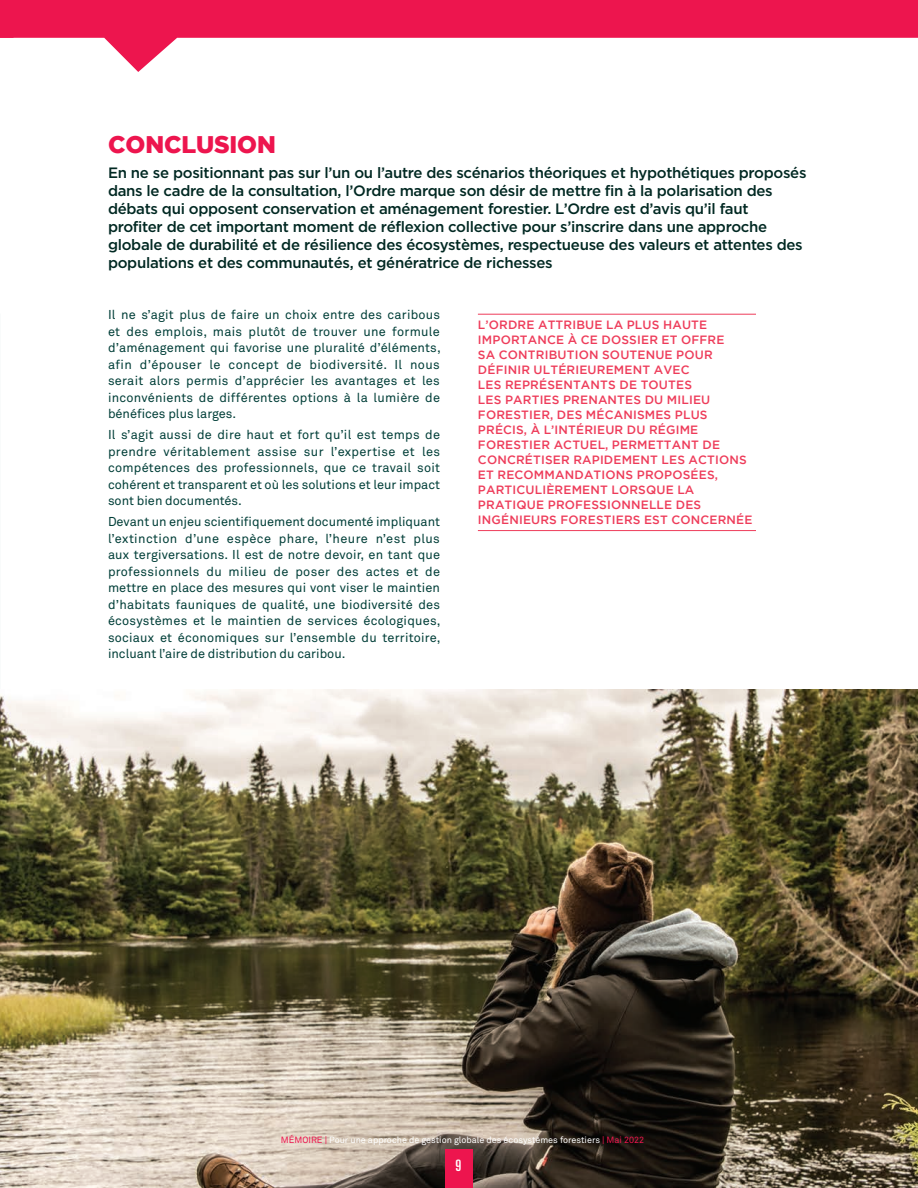
<style>
.page{position:relative;width:918px;height:1188px;background:#fff}
.page>*{position:absolute;margin:0;border:0;box-sizing:border-box;transform-origin:0 0}
.TITRE_1_2020{font:900 24px "Gotham";letter-spacing:-.005em;color:#ed154e}
.t1{font:ultra-condensed 15.75px "Univers";color:#fff}
.texte_sous_titre_202{font:500 15px/18px "Gotham HTF";letter-spacing:-.02em;color:#002822}
.texte{font:12.75px/16.5px "Akkurat Pro";color:#003e38;text-align:justify}
.exergue_texte{font:500 12px/15px "Gotham";letter-spacing:.015em;color:#ee3c5a}
.t2{font:9px "Akkurat Pro";color:#fff}
.s1{color:#ed154e}
</style>
<div class="page">
<hr style="left:478px;top:314px;width:278px;height:1px;background:#ee3c5a">
<hr style="left:478px;top:530px;width:278px;height:1px;background:#ee3c5a">
<img style="left:0;top:690px;width:918px;height:498px">
<div style="left:445px;top:1149px;width:28px;height:39px;background:#ed154e"></div>
<svg style="left:14px;top:0;width:904px;height:72px;fill:#ed154e"></svg>
<svg style="left:0;top:0;width:14px;height:38px"></svg>
<p class="TITRE_1_2020" style="left:108px;top:130px;width:169px">CONCLUSION</p>
<p class="texte_sous_titre_202" style="left:108px;top:163px;width:700px">En ne se positionnant pas sur l’un ou l’autre des scénarios théoriques et hypothétiques proposés dans le cadre de la consultation, l’Ordre marque son désir de mettre fin à la polarisation des débats qui opposent conservation et aménagement forestier. L’Ordre est d’avis qu’il faut profiter de cet important moment de réflexion collective pour s’inscrire dans une approche globale de durabilité et de résilience des écosystèmes, respectueuse des valeurs et attentes des populations et des communautés, et génératrice de richesses</p>
<p class="texte" style="left:108px;top:307px;width:334px">Il ne s’agit plus de faire un choix entre des caribous et des emplois, mais plutôt de trouver une formule d’aménagement qui favorise une pluralité d’éléments, afin d’épouser le concept de biodiversité. Il nous serait alors permis d’apprécier les avantages et les inconvénients de différentes options à la lumière de bénéfices plus larges.</p>
<p class="texte" style="left:108px;top:427px;width:334px">Il s’agit aussi de dire haut et fort qu’il est temps de prendre véritablement assise sur l’expertise et les compétences des professionnels, que ce travail soit cohérent et transparent et où les solutions et leur impact sont bien documentés.</p>
<p class="texte" style="left:108px;top:514px;width:334px">Devant un enjeu scientifiquement documenté impliquant l’extinction d’une espèce phare, l’heure n’est plus aux tergiversations. Il est de notre devoir, en tant que professionnels du milieu de poser des actes et de mettre en place des mesures qui vont viser le maintien d’habitats fauniques de qualité, une biodiversité des écosystèmes et le maintien de services écologiques, sociaux et économiques sur l’ensemble du territoire, incluant l’aire de distribution du caribou.</p>
<p class="exergue_texte" style="left:478px;top:317px;width:276px">L’ORDRE ATTRIBUE LA PLUS HAUTE<br>IMPORTANCE À CE DOSSIER ET OFFRE<br>SA CONTRIBUTION SOUTENUE POUR<br>DÉFINIR ULTÉRIEUREMENT AVEC<br>LES REPRÉSENTANTS DE TOUTES<br>LES PARTIES PRENANTES DU MILIEU<br>FORESTIER, DES MÉCANISMES PLUS<br>PRÉCIS, À L’INTÉRIEUR DU RÉGIME<br>FORESTIER ACTUEL, PERMETTANT DE<br>CONCRÉTISER RAPIDEMENT LES ACTIONS<br>ET RECOMMANDATIONS PROPOSÉES,<br>PARTICULIÈREMENT LORSQUE LA<br>PRATIQUE PROFESSIONNELLE DES<br>INGÉNIEURS FORESTIERS EST CONCERNÉE</p>
<p class="t2" style="left:281px;top:1134px;width:365px"><span class="s1">MÉMOIRE |</span> Pour une approche de gestion globale des écosystèmes forestiers <span class="s1">| Mai 2022</span></p>
<p class="t1" style="left:456px;top:1157px;width:7px">9</p>
</div>
